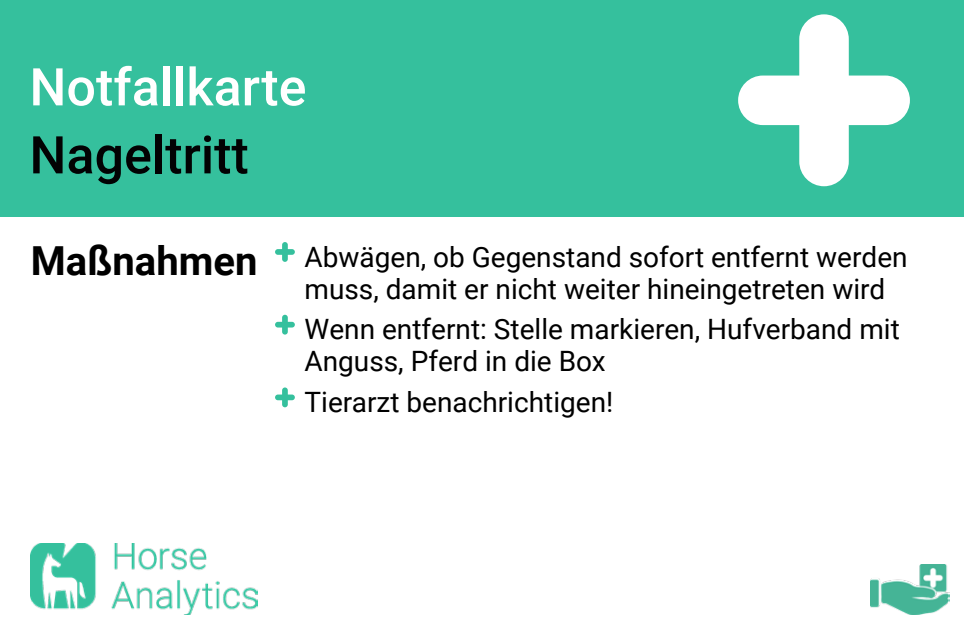
<style>
.page{position:relative;width:964px;height:624px;background:#fff}
.page>*{position:absolute;margin:0;border:0;box-sizing:border-box;transform-origin:0 0}
.t1{font:500 52px "Roboto";color:#fff}
.t2{font:500 52px "Roboto";color:#020203}
.t3{font:700 40px "Roboto";color:#000}
.t4{font:28px/32px "Roboto";color:#000}
</style>
<div class="page">
<div style="left:0;top:0;width:964px;height:216px;background:#35c09d"></div>
<svg style="left:738px;top:14px;width:172px;height:172px"></svg>
<svg style="left:275px;top:242px;width:20px;height:20px"></svg>
<svg style="left:275px;top:315px;width:20px;height:19px"></svg>
<img style="left:31px;top:543px;width:227px;height:71px">
<svg style="left:275px;top:387px;width:20px;height:20px"></svg>
<img style="left:870px;top:564px;width:79px;height:50px">
<h1 class="t1" style="left:29px;top:50px;width:279px">Notfallkarte</h1>
<h1 class="t2" style="left:29px;top:118px;width:221px">Nageltritt</h1>
<h2 class="t3" style="left:31px;top:232px;width:228px">Maßnahmen</h2>
<p class="t4" style="left:304px;top:239px;width:604px">Abwägen, ob Gegenstand sofort entfernt werden muss, damit er nicht weiter hineingetreten wird</p>
<p class="t4" style="left:304px;top:312px;width:597px">Wenn entfernt: Stelle markieren, Hufverband mit<br>Anguss, Pferd in die Box</p>
<p class="t4" style="left:304px;top:385px;width:310px">Tierarzt benachrichtigen!</p>
</div>
